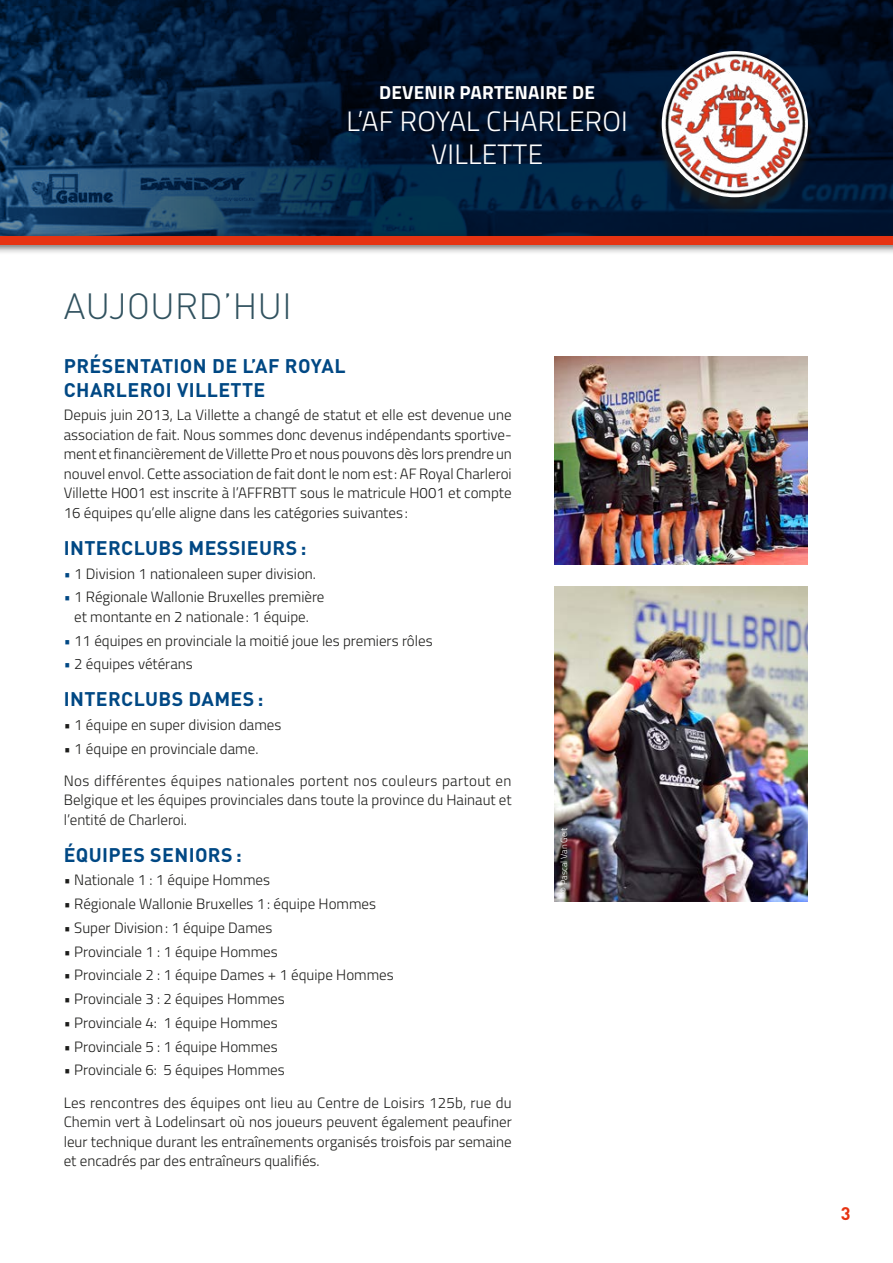
<style>
.page{position:relative;width:893px;height:1263px;background:#fff}
.page>*{position:absolute;margin:0;border:0;box-sizing:border-box;transform-origin:0 0}
.t1{font:300 36px "DIN";color:#31525f}
.t2{font:300 28.05px/32.1px "Titillium";letter-spacing:.01em;color:#fff;text-align:center}
.t3{font:700 19.5px/24px "DIN";letter-spacing:.02em;color:#004884}
.t4{font:700 18.9px "Titillium";letter-spacing:.01em;color:#fff}
.t5{font:700 18px "DIN";color:#e63312}
.t6{font:300 15px/19.5px "Titillium";color:#1d1d1b;text-align:justify}
.t7{font:300 15px/32.2px "Titillium";letter-spacing:.025em;color:#1d1d1b}
.t8{font:300 9px "Titillium";color:#fff}
.s1{color:#004884}
</style>
<div class="page">
<img style="left:555px;top:586px;width:253px;height:315px">
<img style="left:555px;top:356px;width:253px;height:209px">
<svg style="left:0;top:0;width:893px;height:230px;background:#051f3c"></svg>
<div style="left:655px;top:57px;width:159px;height:159px;background:#1d1d1b;opacity:.75"></div>
<img style="left:663px;top:53px;width:143px;height:143px">
<div style="left:0;top:230px;width:893px;height:25px;background:#1d1d1b;opacity:.75"></div>
<div style="left:0;top:236px;width:893px;height:8px;background:#e63312"></div>
<h1 class="t1" style="left:64px;top:284px;width:230px">AUJOURD’HUI</h1>
<p class="t4" style="left:379px;top:78px;width:217px">DEVENIR PARTENAIRE DE</p>
<h2 class="t2" style="left:346px;top:104px;width:283px">L’AF ROYAL CHARLEROI<br>VILLETTE</h2>
<h3 class="t3" style="left:64px;top:353px;width:283px">PRÉSENTATION DE L’AF ROYAL<br>CHARLEROI VILLETTE</h3>
<p class="t6" style="left:64px;top:405px;width:450px">Depuis juin 2013, La Villette a changé de statut et elle est devenue une association de fait. Nous sommes donc devenus indépendants sportive&shy;ment et financièrement de Villette Pro et nous pouvons dès lors prendre un nouvel envol. Cette association de fait dont le nom est: AF Royal Charleroi Villette H001 est inscrite à l’AFFRBTT sous le matricule H001 et compte 16 équipes qu’elle aligne dans les catégories suivantes:</p>
<h3 class="t3" style="left:64px;top:535px;width:244px">INTERCLUBS MESSIEURS:</h3>
<p class="t6" style="left:64px;top:563px;width:254px"><span class="s1">•</span> 1 Division 1 nationaleen super division.</p>
<p class="t6" style="left:64px;top:586px;width:262px;text-align:center"><span class="s1">•</span> 1 Régionale Wallonie Bruxelles première et montante en 2 nationale: 1 équipe.</p>
<p class="t6" style="left:64px;top:630px;width:370px"><span class="s1">•</span> 11 équipes en provinciale la moitié joue les premiers rôles</p>
<p class="t6" style="left:64px;top:653px;width:131px"><span class="s1">•</span> 2 équipes vétérans</p>
<h3 class="t3" style="left:64px;top:686px;width:201px">INTERCLUBS DAMES:</h3>
<p class="t6" style="left:64px;top:714px;width:219px">• 1 équipe en super division dames</p>
<p class="t7" style="left:64px;top:731px;width:449px">• 1 équipe en provinciale dame.<br>Nos différentes équipes nationales portent nos couleurs partout en</p>
<p class="t6" style="left:64px;top:789px;width:449px">Belgique et les équipes provinciales dans toute la province du Hainaut et l’entité de Charleroi.</p>
<h3 class="t3" style="left:64px;top:842px;width:180px">ÉQUIPES SENIORS:</h3>
<p class="t6" style="left:64px;top:869px;width:208px">• Nationale 1 : 1 équipe Hommes</p>
<p class="t6" style="left:64px;top:893px;width:314px">• Régionale Wallonie Bruxelles 1: équipe Hommes</p>
<p class="t6" style="left:64px;top:917px;width:210px">• Super Division: 1 équipe Dames</p>
<p class="t6" style="left:64px;top:941px;width:216px">• Provinciale 1 : 1 équipe Hommes</p>
<p class="t6" style="left:64px;top:964px;width:332px">• Provinciale 2 : 1 équipe Dames + 1 équipe Hommes</p>
<p class="t6" style="left:64px;top:988px;width:222px">• Provinciale 3 : 2 équipes Hommes</p>
<p class="t6" style="left:64px;top:1012px;width:216px">• Provinciale 4: 1 équipe Hommes</p>
<p class="t6" style="left:64px;top:1036px;width:216px">• Provinciale 5 : 1 équipe Hommes</p>
<p class="t6" style="left:64px;top:1053px;width:449px;line-height:32.2px">• Provinciale 6: 5 équipes Hommes<br>Les rencontres des équipes ont lieu au Centre de Loisirs 125b, rue du</p>
<p class="t6" style="left:64px;top:1111px;width:450px">Chemin vert à Lodelinsart où nos joueurs peuvent également peaufiner leur technique durant les entraînements organisés troisfois par semaine et encadrés par des entraîneurs qualifiés.</p>
<p class="t8" style="left:557px;top:893px;width:67px;rotate:-90deg">© Pascal Van Geit</p>
<p class="t5" style="left:841px;top:1202px;width:11px">3</p>
</div>
